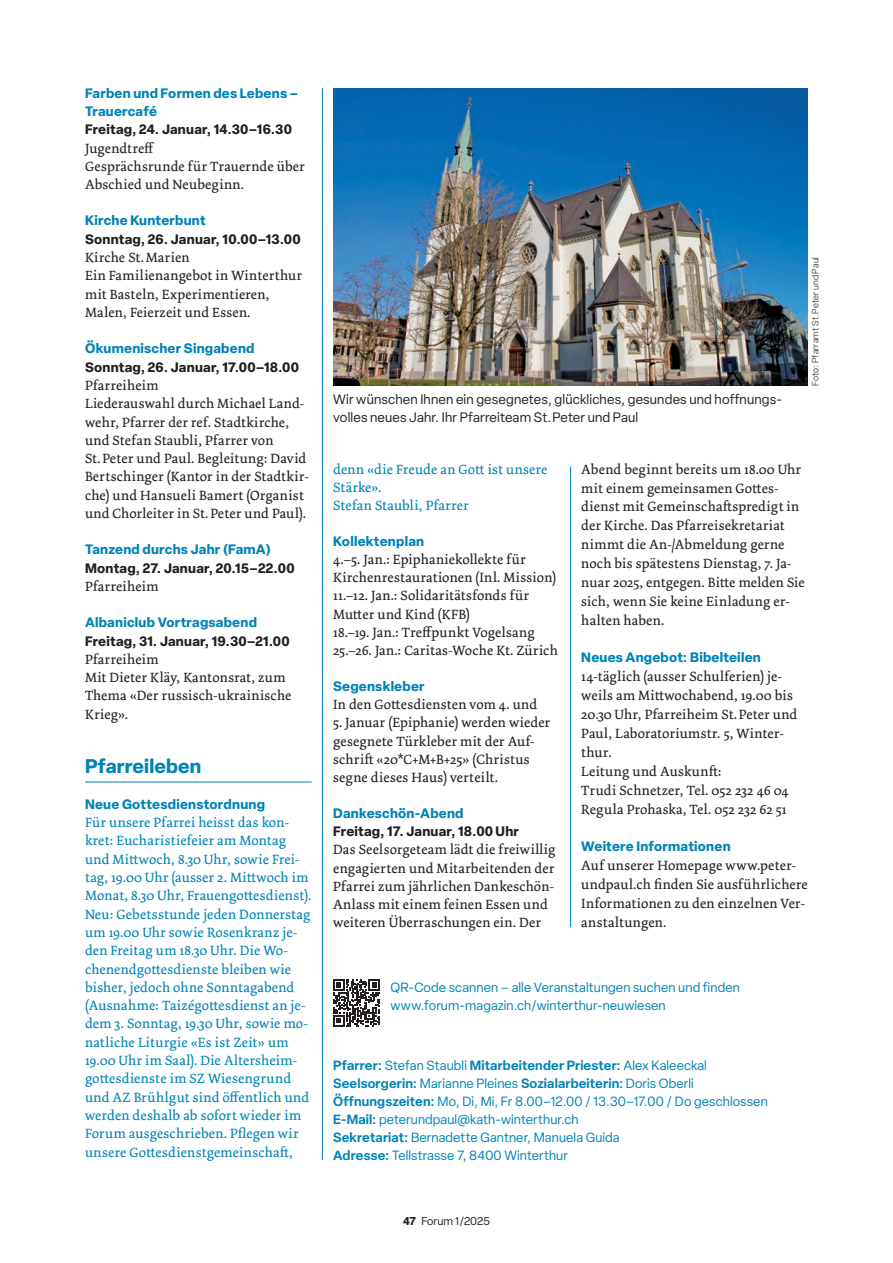
<style>
.page{position:relative;width:893px;height:1263px;background:#fff}
.page>*{position:absolute;margin:0;border:0;box-sizing:border-box;transform-origin:0 0}
.t1{font:700 19.5px "Elza";letter-spacing:.005em;color:#0083b6}
.t2{font:14.1px/18.3px "Dolly Pro";letter-spacing:.015em;color:#231f20}
.t3{font:14.1px/18.3px "Dolly Pro";letter-spacing:.01em;color:#0083b6}
.t4{font:700 13.5px/18.3px "Elza";letter-spacing:.015em;color:#0083b6}
.t5{font:700 13.5px "Elza";letter-spacing:.015em;color:#231f20}
.t6{font:13.5px/18px "Elza";letter-spacing:.015em;color:#231f20}
.t7{font:13.2px/18px "Elza";letter-spacing:.01em;color:#0083b6}
.t8{font:11.25px "Elza";color:#231f20}
.t9{font:300 9px "Elza";letter-spacing:.02em;color:#231f20}
.s1{font-weight:600}
.s2{font-weight:700}
</style>
<div class="page">
<hr style="left:85px;top:781px;width:227px;height:1px;background:#0083b6">
<img style="left:333px;top:88px;width:475px;height:298px">
<hr style="left:322px;top:88px;width:1px;height:1072px;background:#0083b6">
<hr style="left:570px;top:466px;width:1px;height:461px;background:#0083b6">
<svg style="left:333px;top:979px;width:47px;height:47px"></svg>
<p class="t4" style="left:85px;top:83px;width:215px">Farben und Formen des Lebens –<br>Trauercafé</p>
<p class="t5" style="left:85px;top:120px;width:208px">Freitag, 24. Januar, 14.30–16.30</p>
<p class="t2" style="left:85px;top:139px;width:221px">Jugendtreff<br>Gesprächsrunde für Trauernde über<br>Abschied und Neubeginn.</p>
<p class="t4" style="left:85px;top:211px;width:122px">Kirche Kunterbunt</p>
<p class="t5" style="left:85px;top:229px;width:217px">Sonntag, 26. Januar, 10.00–13.00</p>
<p class="t2" style="left:85px;top:248px;width:219px">Kirche St.Marien<br>Ein Familienangebot in Winterthur mit Basteln, Experimentieren,<br>Malen, Feierzeit und Essen.</p>
<p class="t4" style="left:85px;top:339px;width:171px">Ökumenischer Singabend</p>
<p class="t5" style="left:85px;top:357px;width:215px">Sonntag, 26. Januar, 17.00–18.00</p>
<p class="t2" style="left:85px;top:376px;width:226px">Pfarreiheim<br>Liederauswahl durch Michael Land&shy;wehr, Pfarrer der ref. Stadtkirche, und Stefan Staubli, Pfarrer von St.Peter und Paul. Begleitung: David Bertschinger (Kantor in der Stadtkir&shy;che) und Hansueli Bamert (Organist und Chorleiter in St.Peter und Paul).</p>
<p class="t4" style="left:85px;top:540px;width:187px">Tanzend durchs Jahr (FamA)</p>
<p class="t5" style="left:85px;top:558px;width:211px">Montag, 27. Januar, 20.15–22.00</p>
<p class="t2" style="left:85px;top:577px;width:75px">Pfarreiheim</p>
<p class="t4" style="left:85px;top:613px;width:173px">Albaniclub Vortragsabend</p>
<p class="t5" style="left:85px;top:631px;width:206px">Freitag, 31. Januar, 19.30–21.00</p>
<p class="t2" style="left:85px;top:650px;width:208px">Pfarreiheim<br>Mit Dieter Kläy, Kantonsrat, zum<br>Thema «Der russisch-ukrainische<br>Krieg».</p>
<h1 class="t1" style="left:85px;top:752px;width:118px">Pfarreileben</h1>
<p class="t4" style="left:85px;top:794px;width:181px">Neue Gottesdienstordnung</p>
<p class="t3" style="left:85px;top:813px;width:228px">Für unsere Pfarrei heisst das kon&shy;kret: Eucharistiefeier am Montag und Mittwoch, 8.30 Uhr, sowie Frei&shy;tag, 19.00 Uhr (ausser 2. Mittwoch im Monat, 8.30 Uhr, Frauengottesdienst).<br>Neu: Gebetsstunde jeden Donnerstag um 19.00 Uhr sowie Rosenkranz je&shy;den Freitag um 18.30 Uhr. Die Wo&shy;chenendgottesdienste bleiben wie bisher, jedoch ohne Sonntagabend (Ausnahme: Taizégottesdienst an je&shy;dem 3. Sonntag, 19.30 Uhr, sowie mo&shy;natliche Liturgie «Es ist Zeit» um 19.00 Uhr im Saal). Die Altersheim&shy;gottesdienste im SZ Wiesengrund und AZ Brühlgut sind öffentlich und werden deshalb ab sofort wieder im Forum ausgeschrieben. Pflegen wir unsere Gottesdienstgemeinschaft,</p>
<p class="t6" style="left:333px;top:390px;width:450px">Wir wünschen Ihnen ein gesegnetes, glückliches, gesundes und hoffnungs&shy;volles neues Jahr. Ihr Pfarreiteam St. Peter und Paul</p>
<p class="t9" style="left:810px;top:386px;width:131px;rotate:-90deg">Foto: Pfarramt St. Peter und Paul</p>
<p class="t3" style="left:333px;top:460px;width:216px">denn «die Freude an Gott ist unsere<br>Stärke».<br>Stefan Staubli, Pfarrer</p>
<p class="t4" style="left:333px;top:532px;width:93px">Kollektenplan</p>
<p class="t2" style="left:333px;top:550px;width:226px">4.–5. Jan.: Epiphaniekollekte für Kirchenrestaurationen (Inl. Mission)<br>11.–12. Jan.: Solidaritätsfonds für Mutter und Kind (KFB)<br>18.–19. Jan.: Treffpunkt Vogelsang 25.–26. Jan.: Caritas-Woche Kt. Zürich</p>
<p class="t4" style="left:333px;top:677px;width:93px">Segenskleber</p>
<p class="t2" style="left:333px;top:695px;width:206px">In den Gottesdiensten vom 4. und</p>
<p class="t2" style="left:333px;top:714px;width:219px">5. Januar (Epiphanie) werden wieder gesegnete Türkleber mit der Auf&shy;schrift «20*C+M+B+25» (Christus segne dieses Haus) verteilt.</p>
<p class="t4" style="left:333px;top:804px;width:132px">Dankeschön-Abend</p>
<p class="t5" style="left:333px;top:822px;width:187px">Freitag, 17. Januar, 18.00 Uhr</p>
<p class="t2" style="left:333px;top:841px;width:224px">Das Seelsorgeteam lädt die freiwillig engagierten und Mitarbeitenden der Pfarrei zum jährlichen Dankeschön-Anlass mit einem feinen Essen und weiteren Überraschungen ein. Der</p>
<p class="t2" style="left:581px;top:459px;width:225px;line-height:18.9px">Abend beginnt bereits um 18.00 Uhr mit einem gemeinsamen Gottes&shy;dienst mit Gemeinschaftspredigt in der Kirche. Das Pfarreisekretariat nimmt die An-/Abmeldung gerne noch bis spätestens Dienstag, 7. Ja&shy;nuar 2025, entgegen. Bitte melden Sie sich, wenn Sie keine Einladung er&shy;halten haben.</p>
<p class="t4" style="left:581px;top:648px;width:181px">Neues Angebot: Bibelteilen</p>
<p class="t2" style="left:581px;top:667px;width:218px;line-height:19px">14-täglich (ausser Schulferien) je&shy;weils am Mittwochabend, 19.00 bis<br>20.30 Uhr, Pfarreiheim St.Peter und<br>Paul, Laboratoriumstr. 5, Winter&shy;thur.<br>Leitung und Auskunft:<br>Trudi Schnetzer, Tel. 052 232 46 04<br>Regula Prohaska, Tel. 052 232 62 51</p>
<p class="t4" style="left:581px;top:837px;width:151px">Weitere Informationen</p>
<p class="t2" style="left:581px;top:856px;width:228px;line-height:19px">Auf unserer Homepage www.peter&shy;undpaul.ch finden Sie ausführlichere<br>Informationen zu den einzelnen Ver&shy;anstaltungen.</p>
<p class="t7" style="left:391px;top:978px;width:351px">QR-Code scannen – alle Veranstaltungen suchen und finden www.forum-magazin.ch/winterthur-neuwiesen</p>
<p class="t7" style="left:333px;top:1056px;width:436px"><span class="s1">Pfarrer:</span> Stefan Staubli <span class="s1">Mitarbeitender Priester:</span> Alex Kaleeckal <span class="s1">Seelsorgerin:</span> Marianne Pleines <span class="s1">Sozialarbeiterin:</span> Doris Oberli <span class="s1">Öffnungszeiten:</span> Mo, Di, Mi, Fr 8.00–12.00 / 13.30–17.00 / Do geschlossen <span class="s1">E-Mail:</span> peterundpaul@kath-winterthur.ch<br><span class="s1">Sekretariat:</span> Bernadette Gantner, Manuela Guida<br><span class="s1">Adresse:</span> Tellstrasse 7, 8400 Winterthur</p>
<p class="t8" style="left:403px;top:1213px;width:88px"><span class="s2">47</span> Forum 1/2025</p>
</div>
